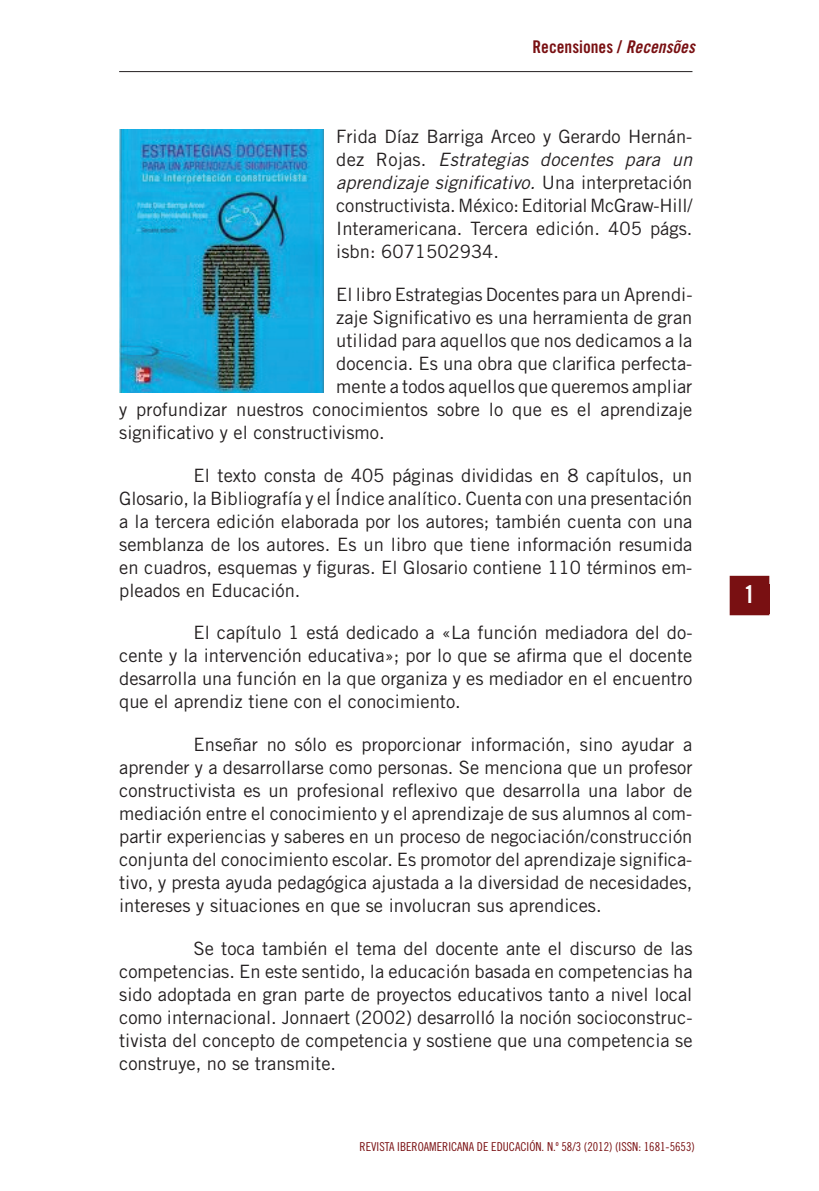
<style>
.page{position:relative;width:819px;height:1191px;background:#fff}
.page>*{position:absolute;margin:0;border:0;box-sizing:border-box;transform-origin:0 0}
.t1{font:24.5px "Trade Gothic Bold Cond Twenty";color:#fff}
.t2{font:18.38px/22.9px "Trade Gothic";color:#231f20;text-align:justify}
.t3{font:17.5px "Trade Gothic Bold Cond Twenty";color:#791012}
.t4{font:12.25px "Trade Gothic Cond Eighteen";color:#791012}
.s1{font-family:"Trade Gothic Bold Cond Twenty Obl"}
.s2{font-style:italic}
.s3{font-family:"Trade Gothic";font-weight:700;font-size:19.25px}
</style>
<div class="page">
<div style="left:729px;top:576px;width:40px;height:39px;background:#791012"></div>
<hr style="left:119px;top:71px;width:573px;height:1px;background:#231f20">
<img style="left:119px;top:129px;width:204px;height:263px">
<p class="t3" style="left:532px;top:36px;width:164px">Recensiones / <span class="s1">Recensões</span></p>
<p class="t2" style="left:336px;top:125px;width:357px">Frida Díaz Barriga Arceo y Gerardo Hernán&shy;dez Rojas. <span class="s2">Estrategias docentes para un aprendizaje significativo.</span> Una interpretación constructivista. México: Editorial McGraw-Hill/ Interamericana. Tercera edición. 405 págs. isbn: 6071502934.</p>
<p class="t2" style="left:336px;top:283px;width:357px">El libro Estrategias Docentes para un Aprendi-</p>
<p class="t2" style="left:336px;top:306px;width:357px">zaje Significativo es una herramienta de gran</p>
<p class="t2" style="left:336px;top:329px;width:357px">utilidad para aquellos que nos dedicamos a la</p>
<p class="t2" style="left:336px;top:352px;width:357px">docencia. Es una obra que clarifica perfecta-</p>
<p class="t2" style="left:336px;top:375px;width:357px">mente a todos aquellos que queremos ampliar</p>
<p class="t2" style="left:119px;top:398px;width:574px">y profundizar nuestros conocimientos sobre lo que es el aprendizaje</p>
<p class="t2" style="left:119px;top:420px;width:267px">significativo y el constructivismo.</p>
<p class="t2" style="left:119px;top:463px;width:574px;text-indent:74px">El texto consta de 405 páginas divididas en 8 capítulos, un Glosario, la Bibliografía y el Índice analítico. Cuenta con una presentación a la tercera edición elaborada por los autores; también cuenta con una semblanza de los autores. Es un libro que tiene información resumida en cuadros, esquemas y figuras. El Glosario contiene 110 términos em&shy;pleados en Educación.</p>
<p class="t2" style="left:119px;top:621px;width:574px;text-indent:74px">El capítulo 1 está dedicado a «La función mediadora del do&shy;cente y la intervención educativa»; por lo que se afirma que el docente desarrolla una función en la que organiza y es mediador en el encuentro que el aprendiz tiene con el conocimiento.</p>
<p class="t2" style="left:119px;top:733px;width:575px;text-indent:74px">Enseñar no sólo es proporcionar información, sino ayudar a aprender y a desarrollarse como personas. Se menciona que un profesor constructivista es un profesional reflexivo que desarrolla una labor de mediación entre el conocimiento y el aprendizaje de sus alumnos al com&shy;partir experiencias y saberes en un proceso de negociación/construcción conjunta del conocimiento escolar. Es promotor del aprendizaje significa&shy;tivo, y presta ayuda pedagógica ajustada a la diversidad de necesidades, intereses y situaciones en que se involucran sus aprendices.</p>
<p class="t2" style="left:119px;top:936px;width:575px;text-indent:74px">Se toca también el tema del docente ante el discurso de las competencias. En este sentido, la educación basada en competencias ha sido adoptada en gran parte de proyectos educativos tanto a nivel local como internacional. Jonnaert (2002) desarrolló la noción socioconstruc&shy;tivista del concepto de competencia y sostiene que una competencia se construye, no se transmite.</p>
<p class="t4" style="left:359px;top:1139px;width:337px">REVISTA IBEROAMERICANA DE EDUCACIÓN. N.º 58/3 (2012) (ISSN: 1681-5653)</p>
<h1 class="t1" style="left:744px;top:579px;width:14px">1<span class="s3">1</span></h1>
</div>
